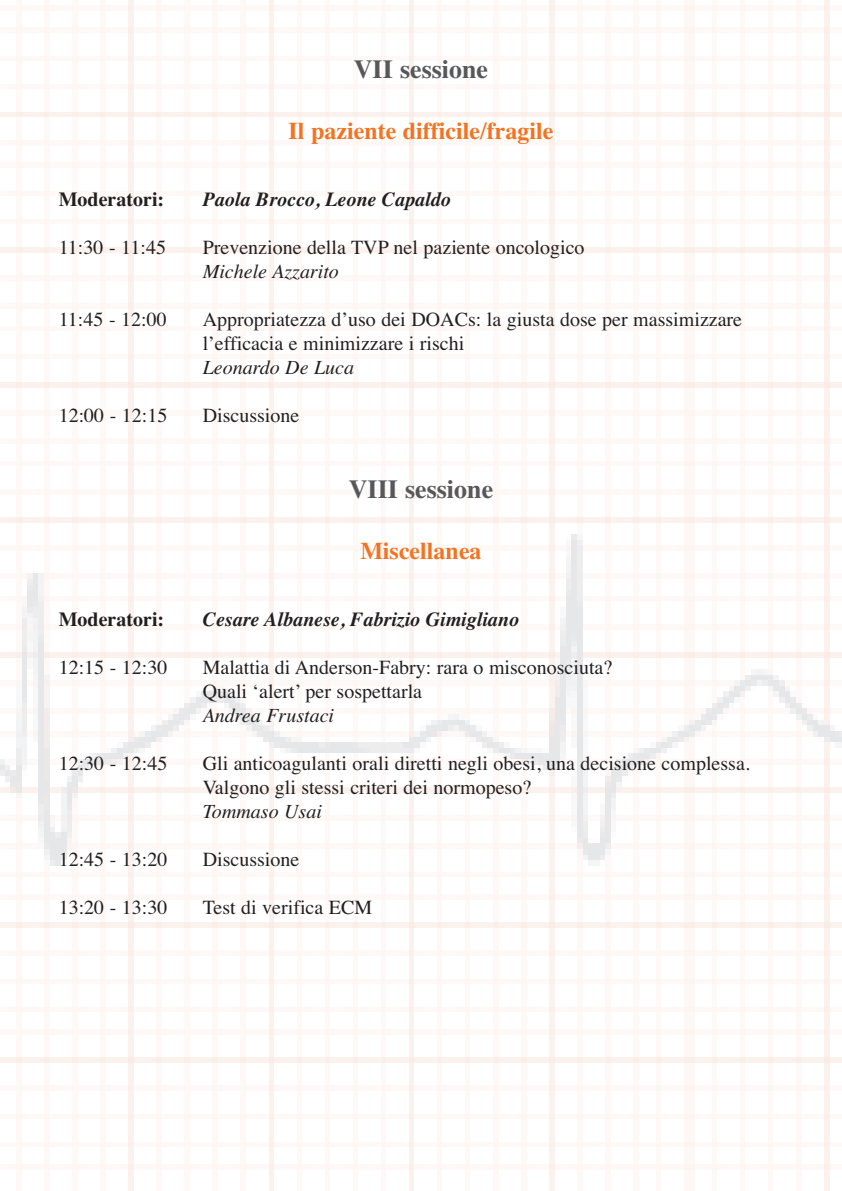
<style>
.page{position:relative;width:842px;height:1191px;background:#fff}
.page>*{position:absolute;margin:0;border:0;box-sizing:border-box;transform-origin:0 0}
.t1{font:700 26px "Times";color:#57585a}
.t2{font:700 24px "Times";color:#f47321}
.t3{font:20px/24px "Times";color:#231f20}
.t4{font:italic 700 20px "Times";color:#231f20}
.t5{font:italic 20px "Times";color:#231f20}
.t6{font:700 20px "Times";color:#231f20}
</style>
<div class="page">
<img style="left:0;top:0;width:842px;height:1191px">
<h1 class="t1" style="left:354px;top:54px;width:136px">VII sessione</h1>
<p class="t2" style="left:288px;top:117px;width:267px">Il paziente difficile/fragile</p>
<p class="t6" style="left:59px;top:187px;width:107px">Moderatori:</p>
<p class="t4" style="left:203px;top:187px;width:250px">Paola Brocco, Leone Capaldo</p>
<p class="t3" style="left:59px;top:235px;width:109px">11:30 - 11:45</p>
<p class="t3" style="left:203px;top:235px;width:383px">Prevenzione della TVP nel paziente oncologico</p>
<p class="t5" style="left:203px;top:259px;width:138px">Michele Azzarito</p>
<p class="t3" style="left:59px;top:307px;width:110px">11:45 - 12:00</p>
<p class="t3" style="left:203px;top:307px;width:541px">Appropriatezza d’uso dei DOACs: la giusta dose per massimizzare l’efficacia e minimizzare i rischi</p>
<p class="t5" style="left:203px;top:355px;width:153px">Leonardo De Luca</p>
<p class="t3" style="left:59px;top:403px;width:110px">12:00 - 12:15</p>
<p class="t3" style="left:203px;top:403px;width:98px">Discussione</p>
<h1 class="t1" style="left:349px;top:474px;width:146px">VIII sessione</h1>
<p class="t2" style="left:360px;top:537px;width:123px">Miscellanea</p>
<p class="t6" style="left:59px;top:607px;width:107px">Moderatori:</p>
<p class="t4" style="left:203px;top:607px;width:318px">Cesare Albanese, Fabrizio Gimigliano</p>
<p class="t3" style="left:59px;top:655px;width:110px">12:15 - 12:30</p>
<p class="t3" style="left:203px;top:655px;width:411px">Malattia di Anderson-Fabry: rara o misconosciuta?<br>Quali ‘alert’ per sospettarla</p>
<p class="t5" style="left:203px;top:703px;width:133px">Andrea Frustaci</p>
<p class="t3" style="left:59px;top:751px;width:110px">12:30 - 12:45</p>
<p class="t3" style="left:203px;top:751px;width:549px">Gli anticoagulanti orali diretti negli obesi, una decisione complessa.<br>Valgono gli stessi criteri dei normopeso?</p>
<p class="t5" style="left:203px;top:799px;width:121px">Tommaso Usai</p>
<p class="t3" style="left:59px;top:847px;width:110px">12:45 - 13:20</p>
<p class="t3" style="left:203px;top:847px;width:98px">Discussione</p>
<p class="t3" style="left:59px;top:895px;width:110px">13:20 - 13:30</p>
<p class="t3" style="left:203px;top:895px;width:171px">Test di verifica ECM</p>
</div>
